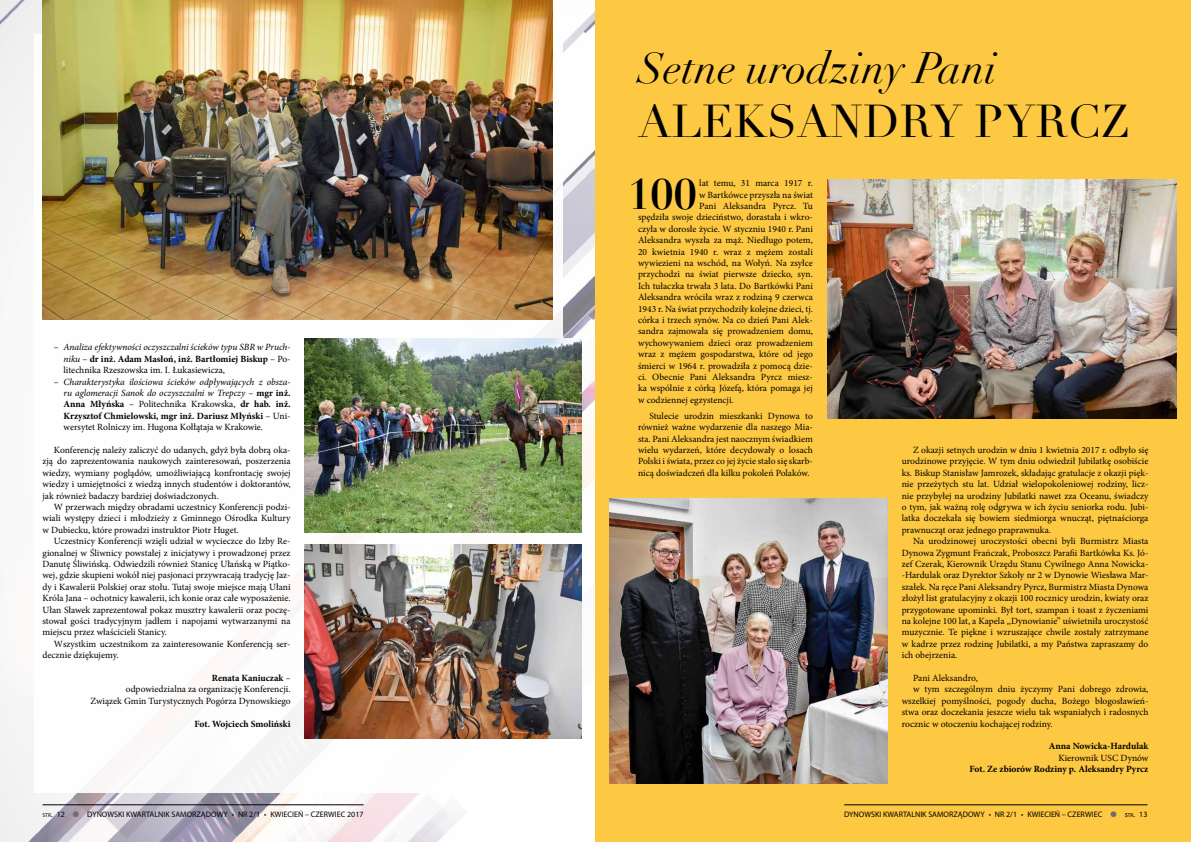
<style>
.page{position:relative;width:1191px;height:842px;background:#fff}
.page>*{position:absolute;margin:0;border:0;box-sizing:border-box;transform-origin:0 0}
.t1{font:45px "Didot";color:#000}
.t2{font:italic 43px "Didot";color:#000}
.t3{font:700 41.5px "Didot";color:#000}
.t4{font:9.5px/11.4px "Minion Pro";color:#000;text-align:justify}
.t5{font:italic 9.5px/11.4px "Minion Pro";letter-spacing:-.005em;color:#000;text-align:justify}
.t6{font:700 9.5px "Minion Pro";color:#000}
.t7{font:8px "Myriad Pro";color:#000}
.s1{font-style:normal}
.s2{font-weight:700;font-style:normal}
.s3{font-weight:700}
.s4{font-size:5.6px}
.s5{color:#6e6e6e}
.s6{font-style:inherit}
</style>
<div class="page">
<img style="left:0;top:0;width:595px;height:842px">
<img style="left:34px;top:34px;width:528px;height:758px">
<img style="left:43px;top:0;width:510px;height:320px">
<img style="left:305px;top:339px;width:276px;height:194px">
<img style="left:305px;top:544px;width:276px;height:194px">
<div style="left:595px;top:0;width:596px;height:842px;background:#fdc842"></div>
<img style="left:827px;top:179px;width:349px;height:240px">
<img style="left:609px;top:499px;width:278px;height:285px">
<hr style="left:43px;top:805px;width:320px;height:1px;background:#000">
<hr style="left:844px;top:805px;width:303px;height:1px;background:#000">
<p class="t5" style="left:64px;top:342px;width:229px;text-indent:-10px"><span class="s1">–</span> Analiza efektywności oczyszczalni ścieków typu SBR w Pruch&shy;niku <span class="s1">–</span> <span class="s2">dr inż. Adam Masłoń, inż. Bartłomiej Biskup</span> <span class="s1">– Po&shy;litechnika Rzeszowska im. I. Łukasiewicza,</span></p>
<p class="t5" style="left:64px;top:376px;width:229px;text-indent:-10px"><span class="s1">–</span> Charakterystyka ilościowa ścieków odpływających z obsza&shy;ru aglomeracji Sanok do oczyszczalni w Trepczy <span class="s1">–</span> <span class="s2">mgr inż.<br>Anna Młyńska</span> <span class="s1">– Politechnika Krakowska,</span> <span class="s2">dr hab. inż.<br>Krzysztof Chmielowski, mgr inż. Dariusz Młyński</span> <span class="s1">– Uni&shy;wersytet Rolniczy im. Hugona Kołłątaja w Krakowie.</span></p>
<p class="t4" style="left:43px;top:444px;width:250px;text-indent:11px">Konferencję należy zaliczyć do udanych, gdyż była dobrą oka&shy;zją do zaprezentowania naukowych zainteresowań, poszerzenia wiedzy, wymiany poglądów, umożliwiającą konfrontację swojej wiedzy i umiejętności z wiedzą innych studentów i doktorantów, jak również badaczy bardziej doświadczonych.</p>
<p class="t4" style="left:43px;top:501px;width:250px;text-indent:11px">W przerwach między obradami uczestnicy Konferencji podzi&shy;wiali występy dzieci i młodzieży z Gminnego Ośrodka Kultury w Dubiecku, które prowadzi instruktor Piotr Huget.</p>
<p class="t4" style="left:42px;top:535px;width:250px;text-indent:11px">Uczestnicy Konferencji wzięli udział w wycieczce do Izby Re&shy;gionalnej w Śliwnicy powstałej z inicjatywy i prowadzonej przez Danutę Śliwińską. Odwiedzili również Stanicę Ułańską w Piątko&shy;wej, gdzie skupieni wokół niej pasjonaci przywracają tradycję Jaz&shy;dy i Kawalerii Polskiej oraz stołu. Tutaj swoje miejsce mają Ułani Króla Jana – ochotnicy kawalerii, ich konie oraz całe wyposażenie.<br>Ułan Sławek zaprezentował pokaz musztry kawalerii oraz poczę&shy;stował gości tradycyjnym jadłem i napojami wytwarzanymi na miejscu przez właścicieli Stanicy.</p>
<p class="t4" style="left:42px;top:638px;width:250px;text-indent:11px">Wszystkim uczestnikom za zainteresowanie Konferencją ser&shy;decznie dziękujemy.</p>
<p class="t4" style="left:91px;top:672px;width:201px;text-align:right"><span class="s3">Renata Kaniuczak</span> –<br>odpowiedzialna za organizację Konferencji.<br>Związek Gmin Turystycznych Pogórza Dynowskiego</p>
<p class="t6" style="left:194px;top:717px;width:98px">Fot. Wojciech Smoliński</p>
<h2 class="t2" style="left:638px;top:42px;width:360px">Setne urodziny Pani</h2>
<h1 class="t1" style="left:638px;top:94px;width:493px">ALEKSANDRY PYRCZ</h1>
<h3 class="t3" style="left:627px;top:168px;width:71px">100</h3>
<p class="t4" style="left:699px;top:178px;width:115px">lat temu, 31 marca 1917 r.</p>
<p class="t4" style="left:699px;top:189px;width:115px">w Bartkówce przyszła na świat</p>
<p class="t4" style="left:699px;top:200px;width:115px">Pani Aleksandra Pyrcz. Tu</p>
<p class="t4" style="left:638px;top:212px;width:176px">spędziła swoje dzieciństwo, dorastała i wkro-</p>
<p class="t4" style="left:638px;top:223px;width:176px">czyła w dorosłe życie. W styczniu 1940 r. Pani</p>
<p class="t4" style="left:638px;top:235px;width:176px">Aleksandra wyszła za mąż. Niedługo potem,</p>
<p class="t4" style="left:638px;top:246px;width:176px">20 kwietnia 1940 r. wraz z mężem zostali</p>
<p class="t4" style="left:638px;top:257px;width:176px">wywiezieni na wschód, na Wołyń. Na zsyłce</p>
<p class="t4" style="left:638px;top:269px;width:176px">przychodzi na świat pierwsze dziecko, syn.</p>
<p class="t4" style="left:638px;top:280px;width:176px">Ich tułaczka trwała 3 lata. Do Bartkówki Pani</p>
<p class="t4" style="left:638px;top:292px;width:176px">Aleksandra wróciła wraz z rodziną 9 czerwca</p>
<p class="t4" style="left:638px;top:303px;width:176px">1943 r. Na świat przychodziły kolejne dzieci, tj.</p>
<p class="t4" style="left:638px;top:314px;width:176px">córka i trzech synów. Na co dzień Pani Alek-</p>
<p class="t4" style="left:638px;top:326px;width:176px">sandra zajmowała się prowadzeniem domu,</p>
<p class="t4" style="left:638px;top:337px;width:176px">wychowywaniem dzieci oraz prowadzeniem</p>
<p class="t4" style="left:638px;top:349px;width:176px">wraz z mężem gospodarstwa, które od jego</p>
<p class="t4" style="left:638px;top:360px;width:176px">śmierci w 1964 r. prowadziła z pomocą dzie-</p>
<p class="t4" style="left:638px;top:371px;width:176px">ci. Obecnie Pani Aleksandra Pyrcz miesz-</p>
<p class="t4" style="left:638px;top:383px;width:176px">ka wspólnie z córką Józefą, która pomaga jej</p>
<p class="t4" style="left:638px;top:394px;width:97px">w codziennej egzystencji.</p>
<p class="t4" style="left:638px;top:410px;width:176px;text-indent:11px">Stulecie urodzin mieszkanki Dynowa to również ważne wydarzenie dla naszego Mia&shy;sta. Pani Aleksandra jest naocznym świadkiem wielu wydarzeń, które decydowały o losach Polski i świata, przez co jej życie stało się skarb&shy;nicą doświadczeń dla kilku pokoleń Polaków.</p>
<p class="t4" style="left:901px;top:444px;width:248px;text-indent:11px">Z okazji setnych urodzin w dniu 1 kwietnia 2017 r. odbyło się urodzinowe przyjęcie. W tym dniu odwiedził Jubilatkę osobiście ks. Biskup Stanisław Jamrozek, składając gratulacje z okazji pięk&shy;nie przeżytych stu lat. Udział wielopokoleniowej rodziny, licz&shy;nie przybyłej na urodziny Jubilatki nawet zza Oceanu, świadczy o tym, jak ważną rolę odgrywa w ich życiu seniorka rodu. Jubi&shy;latka doczekała się bowiem siedmiorga wnucząt, piętnaściorga prawnucząt oraz jednego praprawnuka.</p>
<p class="t4" style="left:901px;top:535px;width:248px;text-indent:11px">Na urodzinowej uroczystości obecni byli Burmistrz Miasta Dynowa Zygmunt Frańczak, Proboszcz Parafii Bartkówka Ks. Jó&shy;zef Czerak, Kierownik Urzędu Stanu Cywilnego Anna Nowicka--Hardulak oraz Dyrektor Szkoły nr 2 w Dynowie Wiesława Mar&shy;szałek. Na ręce Pani Aleksandry Pyrcz, Burmistrz Miasta Dynowa złożył list gratulacyjny z okazji 100 rocznicy urodzin, kwiaty oraz przygotowane upominki. Był tort, szampan i toast z życzeniami na kolejne 100 lat, a Kapela ,,Dynowianie” uświetniła uroczystość muzycznie. Te piękne i wzruszające chwile zostały zatrzymane w kadrze przez rodzinę Jubilatki, a my Państwa zapraszamy do ich obejrzenia.</p>
<p class="t4" style="left:913px;top:672px;width:66px">Pani Aleksandro,</p>
<p class="t4" style="left:913px;top:684px;width:237px">w tym szczególnym dniu życzymy Pani dobrego zdrowia,</p>
<p class="t4" style="left:901px;top:695px;width:248px">wszelkiej pomyślności, pogody ducha, Bożego błogosławień-</p>
<p class="t4" style="left:901px;top:706px;width:248px">stwa oraz doczekania jeszcze wielu tak wspaniałych i radosnych</p>
<p class="t4" style="left:901px;top:718px;width:152px">rocznic w otoczeniu kochającej rodziny.</p>
<p class="t6" style="left:1048px;top:740px;width:101px">Anna Nowicka-Hardulak</p>
<p class="t4" style="left:1058px;top:752px;width:92px">Kierownik USC Dynów</p>
<p class="t6" style="left:969px;top:762px;width:180px">Fot. Ze zbiorów Rodziny p. Aleksandry Pyrcz</p>
<p class="t7" style="left:43px;top:809px;width:322px"><span class="s4">STR</span>. 12 <span class="s5">●</span> DYNOWSKI KWARTALNIK SAMORZĄDOWY • NR 2/1 • KWIECIEŃ – CZERWIEC 2017</p>
<p class="t7" style="left:844px;top:809px;width:305px">DYNOWSKI KWARTALNIK SAMORZĄDOWY • NR 2/1 • KWIECIEŃ – CZERWIEC <span class="s5">●</span> s<span class="s4">TR</span><span class="s6">.</span> 13</p>
</div>
